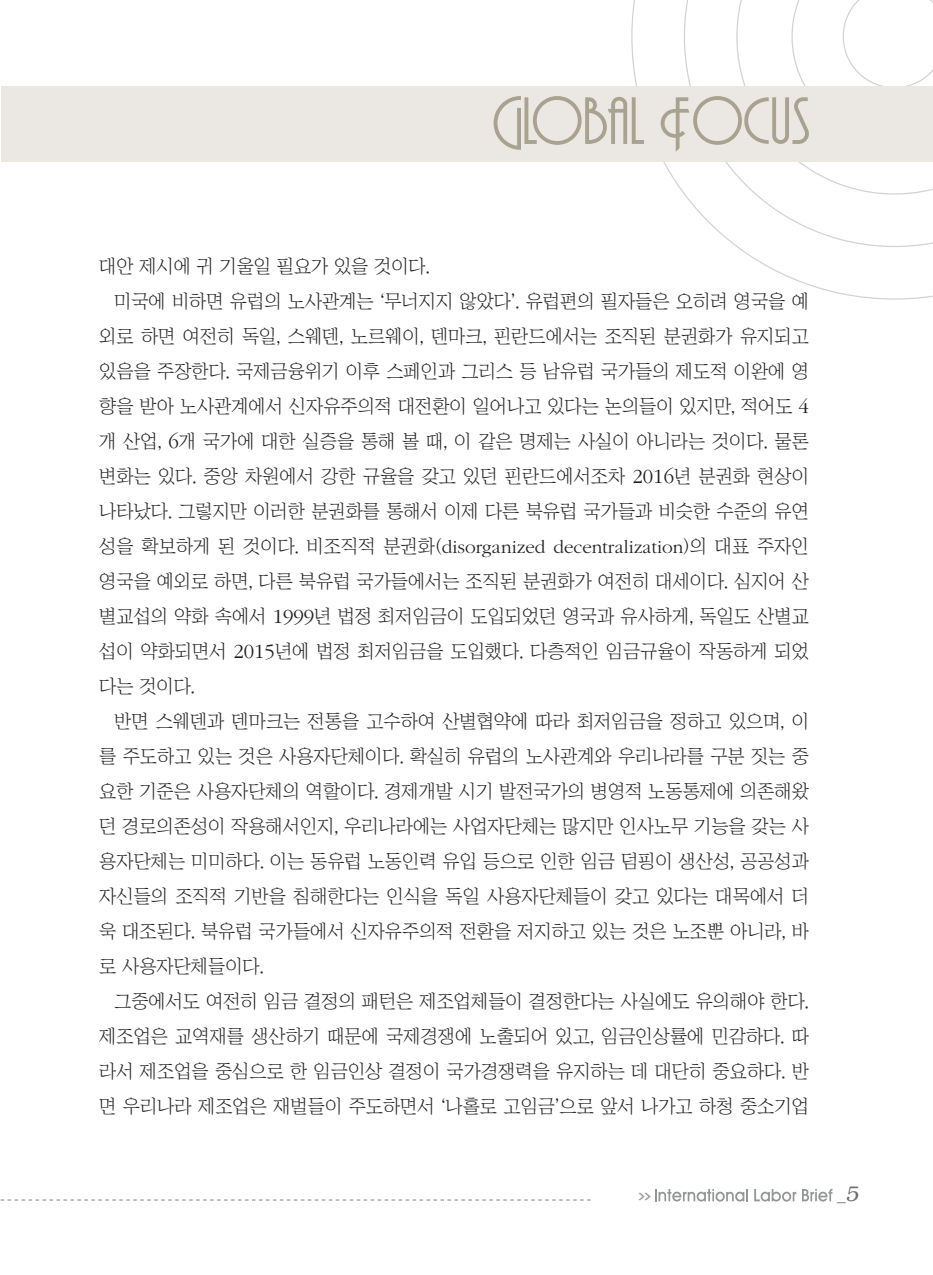
<style>
.page{position:relative;width:933px;height:1275px;background:#fff}
.page>*{position:absolute;margin:0;border:0;box-sizing:border-box;transform-origin:0 0}
.본문{font:18.9px/35px "Chosunilbo NM";color:#231f20;text-align:justify}
.t1{font:17.5px "Helvetica";color:#6c6d70;scale:.9 1}
.t2{font:700 7.88px "Ko Pub Dotum";color:#939598;scale:2 1}
.s1{font-family:"ITC Garamond Std";font-weight:300;font-size:20.82px}
.s2{font-family:"ITC Garamond Std";font-weight:300}
.s3{font-family:"Bookman";font-weight:300;font-style:italic;font-size:21px}
</style>
<div class="page">
<svg style="left:631px;top:0;width:302px;height:300px"></svg>
<svg style="left:1px;top:1199px;width:589px;height:1px"></svg>
<div style="left:1px;top:86px;width:932px;height:76px;background:#ebe8e3"></div>
<svg style="left:655px;top:1189px;width:93px;height:13px"></svg>
<svg style="left:754px;top:1189px;width:42px;height:13px"></svg>
<svg style="left:802px;top:1189px;width:30px;height:12px"></svg>
<svg style="left:493px;top:96px;width:151px;height:54px"></svg>
<svg style="left:660px;top:96px;width:149px;height:56px"></svg>
<p class="본문" style="left:99px;top:249px;width:332px">대안 제시에 귀 기울일 필요가 있을 것이다.</p>
<p class="본문" style="left:99px;top:284px;width:711px;text-indent:15px">미국에 비하면 유럽의 노사관계는 ‘무너지지 않았다’. 유럽편의 필자들은 오히려 영국을 예 외로 하면 여전히 독일, 스웨덴, 노르웨이, 덴마크, 핀란드에서는 조직된 분권화가 유지되고 있음을 주장한다. 국제금융위기 이후 스페인과 그리스 등 남유럽 국가들의 제도적 이완에 영 향을 받아 노사관계에서 신자유주의적 대전환이 일어나고 있다는 논의들이 있지만, 적어도 <span class="s1">4 </span>개 산업, <span class="s1">6</span>개 국가에 대한 실증을 통해 볼 때, 이 같은 명제는 사실이 아니라는 것이다. 물론 변화는 있다. 중앙 차원에서 강한 규율을 갖고 있던 핀란드에서조차 <span class="s1">2016</span>년 분권화 현상이 나타났다. 그렇지만 이러한 분권화를 통해서 이제 다른 북유럽 국가들과 비슷한 수준의 유연 성을 확보하게 된 것이다. 비조직적 분권화(<span class="s2">disorganized decentralization</span>)의 대표 주자인 영국을 예외로 하면, 다른 북유럽 국가들에서는 조직된 분권화가 여전히 대세이다. 심지어 산 별교섭의 약화 속에서 <span class="s1">1999</span>년 법정 최저임금이 도입되었던 영국과 유사하게, 독일도 산별교 섭이 약화되면서 <span class="s1">2015</span>년에 법정 최저임금을 도입했다. 다층적인 임금규율이 작동하게 되었 다는 것이다.</p>
<p class="본문" style="left:99px;top:704px;width:711px;text-indent:15px">반면 스웨덴과 덴마크는 전통을 고수하여 산별협약에 따라 최저임금을 정하고 있으며, 이 를 주도하고 있는 것은 사용자단체이다. 확실히 유럽의 노사관계와 우리나라를 구분 짓는 중 요한 기준은 사용자단체의 역할이다. 경제개발 시기 발전국가의 병영적 노동통제에 의존해왔 던 경로의존성이 작용해서인지, 우리나라에는 사업자단체는 많지만 인사노무 기능을 갖는 사 용자단체는 미미하다. 이는 동유럽 노동인력 유입 등으로 인한 임금 덤핑이 생산성, 공공성과 자신들의 조직적 기반을 침해한다는 인식을 독일 사용자단체들이 갖고 있다는 대목에서 더 욱 대조된다. 북유럽 국가들에서 신자유주의적 전환을 저지하고 있는 것은 노조뿐 아니라, 바 로 사용자단체들이다.</p>
<p class="본문" style="left:99px;top:984px;width:711px;text-indent:15px">그중에서도 여전히 임금 결정의 패턴은 제조업체들이 결정한다는 사실에도 유의해야 한다. 제조업은 교역재를 생산하기 때문에 국제경쟁에 노출되어 있고, 임금인상률에 민감하다. 따 라서 제조업을 중심으로 한 임금인상 결정이 국가경쟁력을 유지하는 데 대단히 중요하다. 반 면 우리나라 제조업은 재벌들이 주도하면서 ‘나홀로 고임금’으로 앞서 나가고 하청 중소기업</p>
<p class="t2" style="left:638px;top:1192px;width:8px">&gt;&gt;</p>
<p class="t1" style="left:837px;top:1184px;width:25px">_<span class="s3">5</span></p>
</div>
